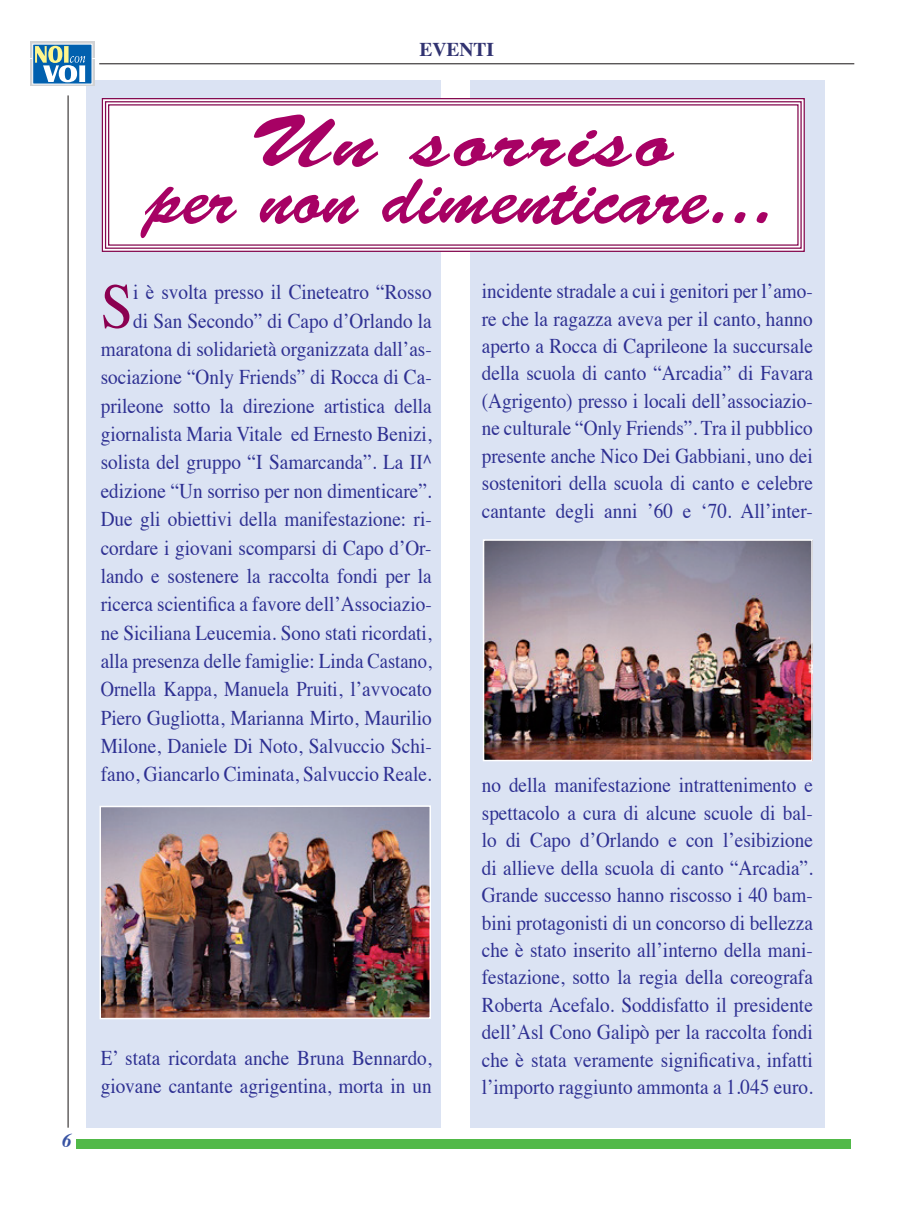
<style>
.page{position:relative;width:915px;height:1212px;background:#fff}
.page>*{position:absolute;margin:0;border:0;box-sizing:border-box;transform-origin:0 0}
.t1{font:73.5px/57px "Brush Script Std";color:#a70164;text-align:center;scale:1.25 1}
.t2{font:63.9px "Times";color:#8b0051;scale:.92 1}
.t3{font:21px/27.5px "Times";color:#2e3092;text-align:justify;scale:.92 1}
.t4{font:700 19.5px "Times";color:#313371}
.t5{font:italic 700 19.5px "Times";color:#3853a3}
</style>
<div class="page">
<div style="left:77px;top:1139px;width:773px;height:9px;background:#51b948"></div>
<div style="left:86px;top:80px;width:354px;height:1048px;background:#dbe3f3"></div>
<div style="left:470px;top:80px;width:354px;height:1048px;background:#dbe3f3"></div>
<hr style="left:68px;top:95px;width:1px;height:1033px;background:#231f20">
<hr style="left:99px;top:63px;width:755px;height:1px;background:#231f20">
<svg style="left:30px;top:42px;width:64px;height:16px"></svg>
<div style="left:30px;top:60px;width:64px;height:26px;background:linear-gradient(to right,#e5e8eb,#e5e7e9)"></div>
<div style="left:33px;top:44px;width:59px;height:40px;background:#0160ae"></div>
<svg style="left:35px;top:46px;width:50px;height:36px"></svg>
<img style="left:485px;top:542px;width:324px;height:216px">
<div style="left:482px;top:539px;width:330px;height:222px;border:2px solid #fff"></div>
<img style="left:102px;top:808px;width:326px;height:208px">
<div style="left:99px;top:805px;width:332px;height:214px;border:2px solid #fff"></div>
<svg style="left:101px;top:97px;width:704px;height:156px;background:#f9f4f7"></svg>
<div style="left:105px;top:101px;width:696px;height:148px;border:1px solid #84084e"></div>
<p class="t5" style="left:62px;top:1122px;width:11px">6</p>
<p class="t4" style="left:419px;top:31px;width:76px">EVENTI</p>
<h1 class="t1" style="left:148px;top:115px;width:502px">Un sorriso<br>per non dimenticare...</h1>
<h2 class="t2" style="left:101px;top:246px;width:37px">S</h2>
<p class="t3" style="left:101px;top:276px;width:361px;line-height:28.3px;text-align:right">i è svolta presso il Cineteatro “Rosso<br>di San Secondo” di Capo d’Orlando la maratona di solidarietà organizzata dall’as&shy;sociazione “Only Friends” di Rocca di Ca&shy;prileone sotto la direzione artistica della giornalista Maria Vitale ed Ernesto Benizi, solista del gruppo “I Samarcanda”. La II^ edizione “Un sorriso per non dimenticare”.<br>Due gli obiettivi della manifestazione: ri&shy;cordare i giovani scomparsi di Capo d’Or&shy;lando e sostenere la raccolta fondi per la ricerca scientifica a favore dell’Associazio&shy;ne Siciliana Leucemia. Sono stati ricordati, alla presenza delle famiglie: Linda Castano, Ornella Kappa, Manuela Pruiti, l’avvocato Piero Gugliotta, Marianna Mirto, Maurilio Milone, Daniele Di Noto, Salvuccio Schi&shy;fano, Giancarlo Ciminata, Salvuccio Reale.</p>
<p class="t3" style="left:101px;top:1042px;width:361px;line-height:28.3px">E’ stata ricordata anche Bruna Bennardo, giovane cantante agrigentina, morta in un</p>
<p class="t3" style="left:481px;top:276px;width:361px">incidente stradale a cui i genitori per l’amo&shy;re che la ragazza aveva per il canto, hanno aperto a Rocca di Caprileone la succursale della scuola di canto “Arcadia” di Favara (Agrigento) presso i locali dell’associazio&shy;ne culturale “Only Friends”. Tra il pubblico presente anche Nico Dei Gabbiani, uno dei sostenitori della scuola di canto e celebre cantante degli anni ’60 e ‘70. All’inter-</p>
<p class="t3" style="left:481px;top:770px;width:361px">no della manifestazione intrattenimento e spettacolo a cura di alcune scuole di bal&shy;lo di Capo d’Orlando e con l’esibizione di allieve della scuola di canto “Arcadia”.<br>Grande successo hanno riscosso i 40 bam&shy;bini protagonisti di un concorso di bellezza che è stato inserito all’interno della mani&shy;festazione, sotto la regia della coreografa Roberta Acefalo. Soddisfatto il presidente dell’Asl Cono Galipò per la raccolta fondi che è stata veramente significativa, infatti l’importo raggiunto ammonta a 1.045 euro.</p>
</div>
